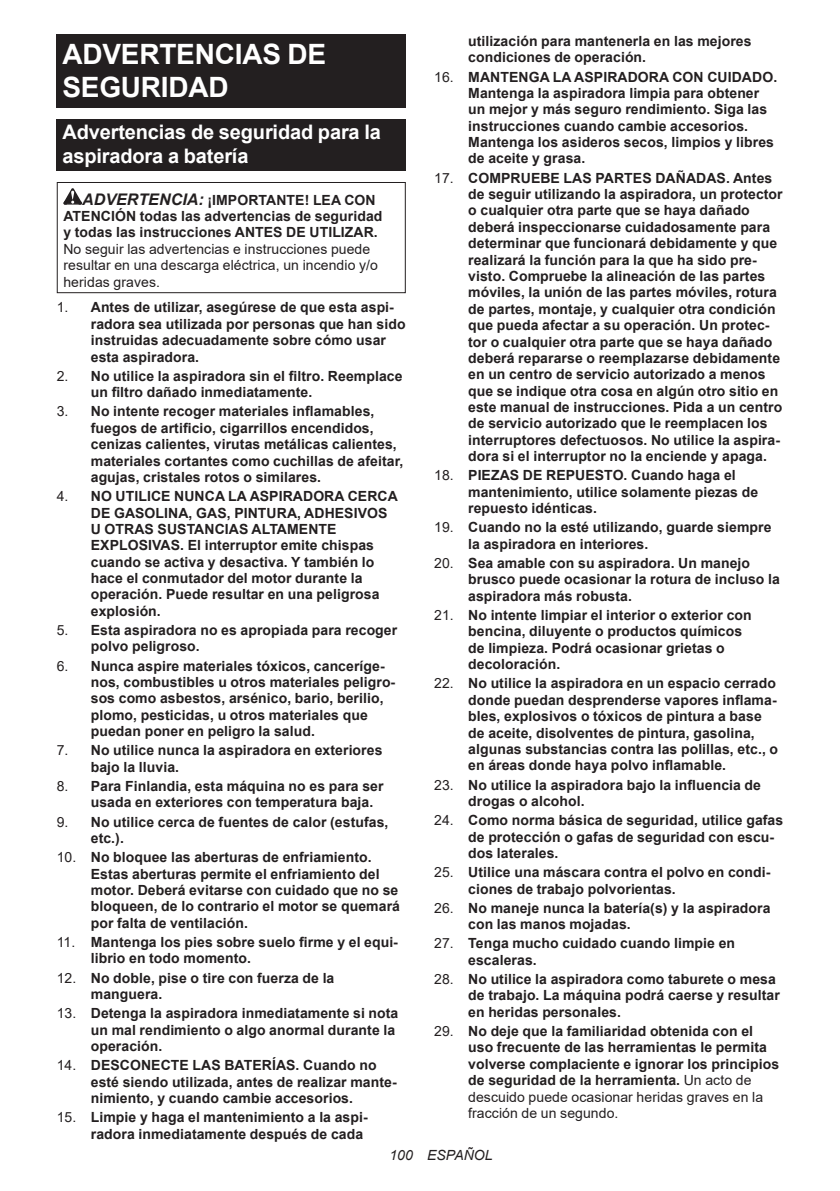
<style>
.page{position:relative;width:840px;height:1191px;background:#fff}
.page>*{position:absolute;margin:0;border:0;box-sizing:border-box;transform-origin:0 0}
.t1{font:700 28px/32.8px "Arial";letter-spacing:-.01em;color:#fff}
.t2{font:700 20px/23.4px "Arial";letter-spacing:-.01em;color:#fff}
.t3{font:700 14px/16.4px "Arial";letter-spacing:.005em;color:#231f20}
.t4{font:14px/16.4px "Arial";letter-spacing:.005em;color:#231f20}
.t5{font:italic 14px "Arial";letter-spacing:.005em;color:#231f20}
.s1{font-style:italic;font-size:16px}
.s2{font-weight:400}
</style>
<div class="page">
<div style="left:57px;top:34px;width:348px;height:74px;background:#231f20"></div>
<div style="left:57px;top:119px;width:348px;height:52px;background:#231f20"></div>
<svg style="left:63px;top:188px;width:19px;height:17px"></svg>
<div style="left:57px;top:182px;width:348px;height:111px;border:1px solid #231f20"></div>
<h1 class="t1" style="left:62px;top:38px;width:265px">ADVERTENCIAS DE<br>SEGURIDAD</h1>
<h2 class="t2" style="left:62px;top:121px;width:320px">Advertencias de seguridad para la aspiradora a batería</h2>
<p class="t3" style="left:63px;top:192px;width:320px;text-indent:19px"><span class="s1">ADVERTENCIA:</span> ¡IMPORTANTE! LEA CON<br>ATENCIÓN todas las advertencias de seguridad y todas las instrucciones ANTES DE UTILIZAR.</p>
<p class="t4" style="left:63px;top:240px;width:316px">No seguir las advertencias e instrucciones puede resultar en una descarga eléctrica, un incendio y/o heridas graves.</p>
<p class="t3" style="left:91px;top:299px;width:316px;text-indent:-34px"><span class="s2">1.</span> Antes de utilizar, asegúrese de que esta aspi&shy;radora sea utilizada por personas que han sido instruidas adecuadamente sobre cómo usar esta aspiradora.</p>
<p class="t3" style="left:91px;top:368px;width:313px;text-indent:-34px"><span class="s2">2.</span> No utilice la aspiradora sin el filtro. Reemplace un filtro dañado inmediatamente.</p>
<p class="t3" style="left:91px;top:403px;width:314px;text-indent:-34px"><span class="s2">3.</span> No intente recoger materiales inflamables, fuegos de artificio, cigarrillos encendidos, cenizas calientes, virutas metálicas calientes, materiales cortantes como cuchillas de afeitar, agujas, cristales rotos o similares.</p>
<p class="t3" style="left:91px;top:488px;width:308px;text-indent:-34px"><span class="s2">4.</span> NO UTILICE NUNCA LA ASPIRADORA CERCA DE GASOLINA, GAS, PINTURA, ADHESIVOS U OTRAS SUSTANCIAS ALTAMENTE EXPLOSIVAS. El interruptor emite chispas cuando se activa y desactiva. Y también lo hace el conmutador del motor durante la operación. Puede resultar en una peligrosa explosión.</p>
<p class="t3" style="left:91px;top:622px;width:308px;text-indent:-34px"><span class="s2">5.</span> Esta aspiradora no es apropiada para recoger polvo peligroso.</p>
<p class="t3" style="left:91px;top:657px;width:306px;text-indent:-34px"><span class="s2">6.</span> Nunca aspire materiales tóxicos, canceríge&shy;nos, combustibles u otros materiales peligro&shy;sos como asbestos, arsénico, bario, berilio, plomo, pesticidas, u otros materiales que puedan poner en peligro la salud.</p>
<p class="t3" style="left:91px;top:742px;width:293px;text-indent:-34px"><span class="s2">7.</span> No utilice nunca la aspiradora en exteriores bajo la lluvia.</p>
<p class="t3" style="left:91px;top:778px;width:294px;text-indent:-34px"><span class="s2">8.</span> Para Finlandia, esta máquina no es para ser usada en exteriores con temperatura baja.</p>
<p class="t3" style="left:91px;top:813px;width:299px;text-indent:-34px"><span class="s2">9.</span> No utilice cerca de fuentes de calor (estufas, etc.).</p>
<p class="t3" style="left:91px;top:849px;width:310px;text-indent:-34px"><span class="s2">10.</span> No bloquee las aberturas de enfriamiento.<br>Estas aberturas permite el enfriamiento del motor. Deberá evitarse con cuidado que no se bloqueen, de lo contrario el motor se quemará por falta de ventilación.</p>
<p class="t3" style="left:91px;top:934px;width:308px;text-indent:-34px"><span class="s2">11.</span> Mantenga los pies sobre suelo firme y el equi&shy;librio en todo momento.</p>
<p class="t3" style="left:91px;top:969px;width:245px;text-indent:-34px"><span class="s2">12.</span> No doble, pise o tire con fuerza de la manguera.</p>
<p class="t3" style="left:91px;top:1005px;width:309px;text-indent:-34px"><span class="s2">13.</span> Detenga la aspiradora inmediatamente si nota un mal rendimiento o algo anormal durante la operación.</p>
<p class="t3" style="left:91px;top:1057px;width:307px;text-indent:-34px"><span class="s2">14.</span> DESCONECTE LAS BATERÍAS. Cuando no esté siendo utilizada, antes de realizar mante&shy;nimiento, y cuando cambie accesorios.</p>
<p class="t3" style="left:91px;top:1109px;width:278px;text-indent:-34px"><span class="s2">15.</span> Limpie y haga el mantenimiento a la aspi&shy;radora inmediatamente después de cada</p>
<p class="t3" style="left:468px;top:33px;width:285px">utilización para mantenerla en las mejores condiciones de operación.</p>
<p class="t3" style="left:468px;top:69px;width:310px;text-indent:-34px"><span class="s2">16.</span> MANTENGA LA ASPIRADORA CON CUIDADO.<br>Mantenga la aspiradora limpia para obtener un mejor y más seguro rendimiento. Siga las instrucciones cuando cambie accesorios.<br>Mantenga los asideros secos, limpios y libres de aceite y grasa.</p>
<p class="t3" style="left:468px;top:170px;width:316px;text-indent:-34px"><span class="s2">17.</span> COMPRUEBE LAS PARTES DAÑADAS. Antes de seguir utilizando la aspiradora, un protector o cualquier otra parte que se haya dañado deberá inspeccionarse cuidadosamente para determinar que funcionará debidamente y que realizará la función para la que ha sido pre&shy;visto. Compruebe la alineación de las partes móviles, la unión de las partes móviles, rotura de partes, montaje, y cualquier otra condición que pueda afectar a su operación. Un protec&shy;tor o cualquier otra parte que se haya dañado deberá repararse o reemplazarse debidamente en un centro de servicio autorizado a menos que se indique otra cosa en algún otro sitio en este manual de instrucciones. Pida a un centro de servicio autorizado que le reemplacen los interruptores defectuosos. No utilice la aspira&shy;dora si el interruptor no la enciende y apaga.</p>
<p class="t3" style="left:468px;top:467px;width:291px;text-indent:-34px"><span class="s2">18.</span> PIEZAS DE REPUESTO. Cuando haga el mantenimiento, utilice solamente piezas de repuesto idénticas.</p>
<p class="t3" style="left:468px;top:519px;width:304px;text-indent:-34px"><span class="s2">19.</span> Cuando no la esté utilizando, guarde siempre la aspiradora en interiores.</p>
<p class="t3" style="left:468px;top:555px;width:313px;text-indent:-34px"><span class="s2">20.</span> Sea amable con su aspiradora. Un manejo brusco puede ocasionar la rotura de incluso la aspiradora más robusta.</p>
<p class="t3" style="left:468px;top:607px;width:285px;text-indent:-34px"><span class="s2">21.</span> No intente limpiar el interior o exterior con bencina, diluyente o productos químicos de limpieza. Podrá ocasionar grietas o decoloración.</p>
<p class="t3" style="left:468px;top:675px;width:311px;text-indent:-34px"><span class="s2">22.</span> No utilice la aspiradora en un espacio cerrado donde puedan desprenderse vapores inflama&shy;bles, explosivos o tóxicos de pintura a base de aceite, disolventes de pintura, gasolina, algunas substancias contra las polillas, etc., o en áreas donde haya polvo inflamable.</p>
<p class="t3" style="left:468px;top:776px;width:294px;text-indent:-34px"><span class="s2">23.</span> No utilice la aspiradora bajo la influencia de drogas o alcohol.</p>
<p class="t3" style="left:468px;top:812px;width:316px;text-indent:-34px"><span class="s2">24.</span> Como norma básica de seguridad, utilice gafas de protección o gafas de seguridad con escu&shy;dos laterales.</p>
<p class="t3" style="left:468px;top:864px;width:303px;text-indent:-34px"><span class="s2">25.</span> Utilice una máscara contra el polvo en condi&shy;ciones de trabajo polvorientas.</p>
<p class="t3" style="left:468px;top:899px;width:303px;text-indent:-34px"><span class="s2">26.</span> No maneje nunca la batería(s) y la aspiradora con las manos mojadas.</p>
<p class="t3" style="left:468px;top:935px;width:268px;text-indent:-34px"><span class="s2">27.</span> Tenga mucho cuidado cuando limpie en escaleras.</p>
<p class="t3" style="left:468px;top:971px;width:313px;text-indent:-34px"><span class="s2">28.</span> No utilice la aspiradora como taburete o mesa de trabajo. La máquina podrá caerse y resultar en heridas personales.</p>
<p class="t3" style="left:468px;top:1023px;width:312px;text-indent:-34px"><span class="s2">29.</span> No deje que la familiaridad obtenida con el uso frecuente de las herramientas le permita volverse complaciente e ignorar los principios de seguridad de la herramienta. <span class="s2">Un acto de descuido puede ocasionar heridas graves en la fracción de un segundo.</span></p>
<p class="t5" style="left:389px;top:1146px;width:105px">100 ESPAÑOL</p>
</div>
